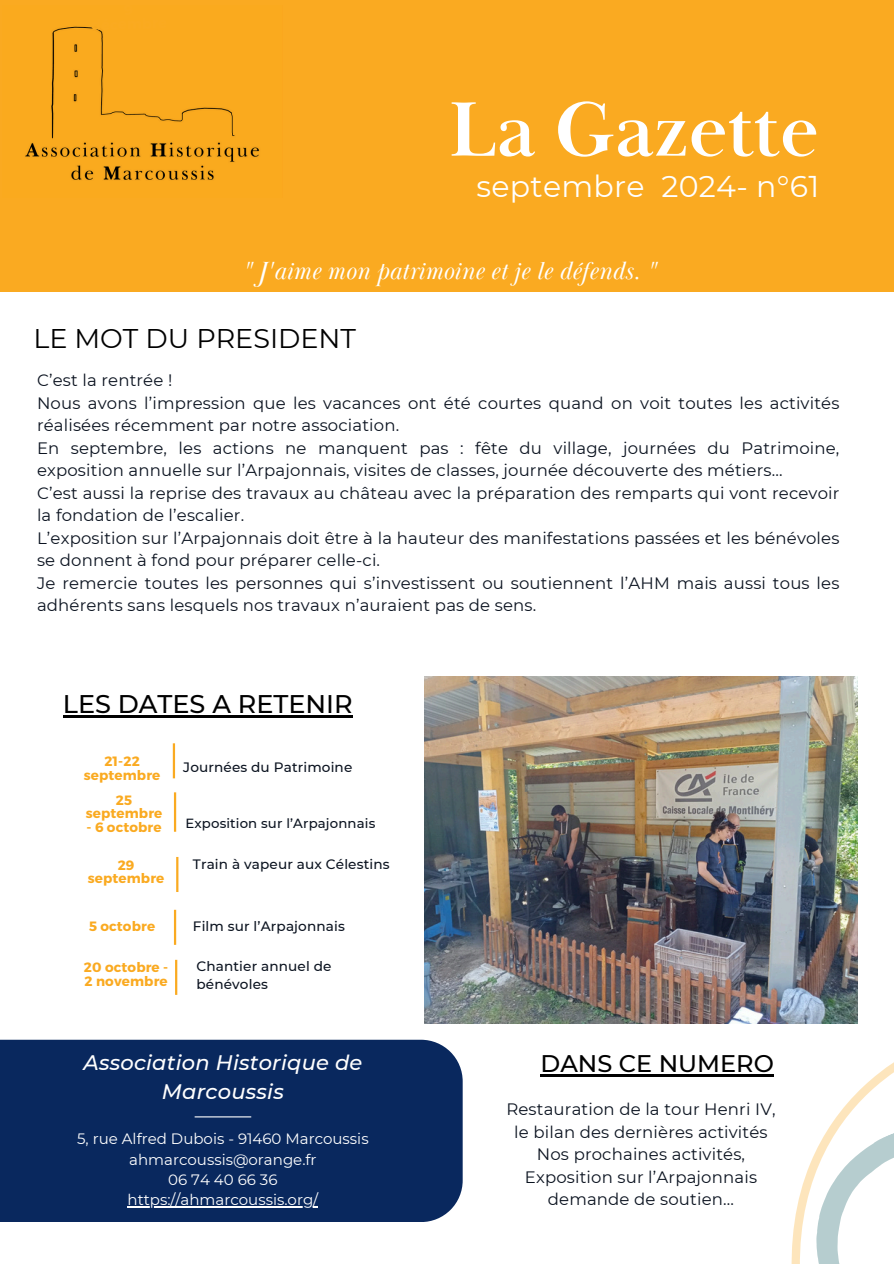
<style>
.page{position:relative;width:894px;height:1264px;background:#fff}
.page>*{position:absolute;margin:0;border:0;box-sizing:border-box;transform-origin:0 0}
.t1{font:700 79.65px "Baskerville Display PT";color:#fff}
.t2{font:30px "Montserrat";letter-spacing:.01em;color:#fff}
.t3{font:27px "Montserrat";color:#000}
.t4{font:italic 25.5px "Baskerville Display PT";letter-spacing:.01em;color:#fff}
.t5{font:500 25.5px "Montserrat";color:#000}
.t6{font:500 24px "Montserrat";color:#000}
.t7{font:italic 500 21px/29.2px "Montserrat";letter-spacing:.01em;color:#fff;text-align:center}
.t8{font:16.5px/22.5px "Montserrat";letter-spacing:.01em;color:#0b1320}
.t9{font:15px "Montserrat";color:#fff}
.t10{font:500 13.65px/18px "Montserrat";letter-spacing:.01em;color:#0b1320}
.t11{font:700 13.5px/13.5px "Montserrat";letter-spacing:.01em;color:#faaa21;text-align:center}
.t12{font:500 13.2px "Montserrat";letter-spacing:.01em;color:#0b1320}
</style>
<div class="page">
<div style="left:0;top:0;width:893px;height:292px;background:#faaa21"></div>
<img style="left:424px;top:676px;width:433px;height:347px">
<div style="left:0;top:1039px;width:462px;height:182px;background:#09285e"></div>
<hr style="left:127px;top:1206px;width:191px;height:1px;background:#fff">
<hr style="left:194px;top:1116px;width:57px;height:1px;background:#fff">
<svg style="left:718px;top:1063px;width:175px;height:200px"></svg>
<img style="left:25px;top:26px;width:235px;height:154px">
<hr style="left:174px;top:792px;width:2px;height:39px;background:#faaa21">
<hr style="left:173px;top:743px;width:2px;height:35px;background:#faaa21">
<hr style="left:63px;top:715px;width:289px;height:2px;background:#000">
<hr style="left:540px;top:1074px;width:233px;height:2px;background:#000">
<hr style="left:176px;top:857px;width:2px;height:35px;background:#faaa21">
<hr style="left:175px;top:959px;width:2px;height:35px;background:#faaa21">
<hr style="left:174px;top:909px;width:2px;height:35px;background:#faaa21">
<h4 class="t1" style="left:448px;top:81px;width:372px">La Gazette</h4>
<p class="t2" style="left:476px;top:168px;width:344px">septembre 2024- n°61</p>
<p class="t4" style="left:242px;top:255px;width:416px">" J'aime mon patrimoine et je le défends. "</p>
<p class="t3" style="left:33px;top:321px;width:324px">LE MOT DU PRESIDENT</p>
<p class="t8" style="left:37px;top:369px;width:137px">C’est la rentrée !</p>
<p class="t8" style="left:37px;top:391px;width:803px">Nous avons l’impression que les vacances ont été courtes quand on voit toutes les activités réalisées récemment par notre association.</p>
<h4 class="t8" style="left:37px;top:436px;width:803px">En septembre, les actions ne manquent pas : fête du village, journées du Patrimoine, exposition annuelle sur l’Arpajonnais, visites de classes, journée découverte des métiers...</h4>
<p class="t8" style="left:37px;top:481px;width:803px">C’est aussi la reprise des travaux au château avec la préparation des remparts qui vont recevoir la fondation de l’escalier.</p>
<p class="t8" style="left:37px;top:526px;width:803px">L’exposition sur l’Arpajonnais doit être à la hauteur des manifestations passées et les bénévoles se donnent à fond pour préparer celle-ci.</p>
<p class="t8" style="left:37px;top:571px;width:803px">Je remercie toutes les personnes qui s’investissent ou soutiennent l’AHM mais aussi tous les adhérents sans lesquels nos travaux n’auraient pas de sens.</p>
<p class="t5" style="left:63px;top:688px;width:291px">LES DATES A RETENIR</p>
<p class="t11" style="left:84px;top:754px;width:78px">21-22 septembre</p>
<p class="t11" style="left:86px;top:792px;width:78px">25 septembre</p>
<p class="t11" style="left:86px;top:819px;width:76px">- 6 octobre</p>
<p class="t10" style="left:183px;top:758px;width:170px">Journées du Patrimoine</p>
<p class="t12" style="left:185px;top:814px;width:191px">Exposition sur l’Arpajonnais</p>
<p class="t11" style="left:88px;top:857px;width:78px">29 septembre</p>
<p class="t10" style="left:193px;top:855px;width:198px">Train à vapeur aux Célestins</p>
<p class="t11" style="left:89px;top:919px;width:68px">5 octobre</p>
<p class="t10" style="left:193px;top:916px;width:153px">Film sur l’Arpajonnais</p>
<p class="t11" style="left:84px;top:960px;width:86px;text-align:left">20 octobre -<br>2 novembre</p>
<h6 class="t10" style="left:196px;top:956px;width:136px">Chantier annuel de bénévoles</h6>
<h5 class="t7" style="left:83px;top:1047px;width:280px">Association Historique de<br>Marcoussis</h5>
<p class="t9" style="left:77px;top:1129px;width:293px">5, rue Alfred Dubois - 91460 Marcoussis</p>
<p class="t9" style="left:129px;top:1149px;width:189px">ahmarcoussis@orange.fr</p>
<h1 class="t9" style="left:168px;top:1170px;width:111px">06 74 40 66 36</h1>
<h3 class="t9" style="left:127px;top:1190px;width:192px">https://ahmarcoussis.org/</h3>
<p class="t6" style="left:540px;top:1048px;width:235px">DANS CE NUMERO</p>
<p class="t8" style="left:506px;top:1097px;width:270px">Restauration de la tour Henri IV,</p>
<p class="t8" style="left:514px;top:1120px;width:255px">le bilan des dernières activités</p>
<p class="t8" style="left:536px;top:1142px;width:210px">Nos prochaines activités,</p>
<p class="t8" style="left:524px;top:1165px;width:234px">Exposition sur l’Arpajonnais</p>
<p class="t8" style="left:547px;top:1187px;width:187px">demande de soutien...</p>
</div>
